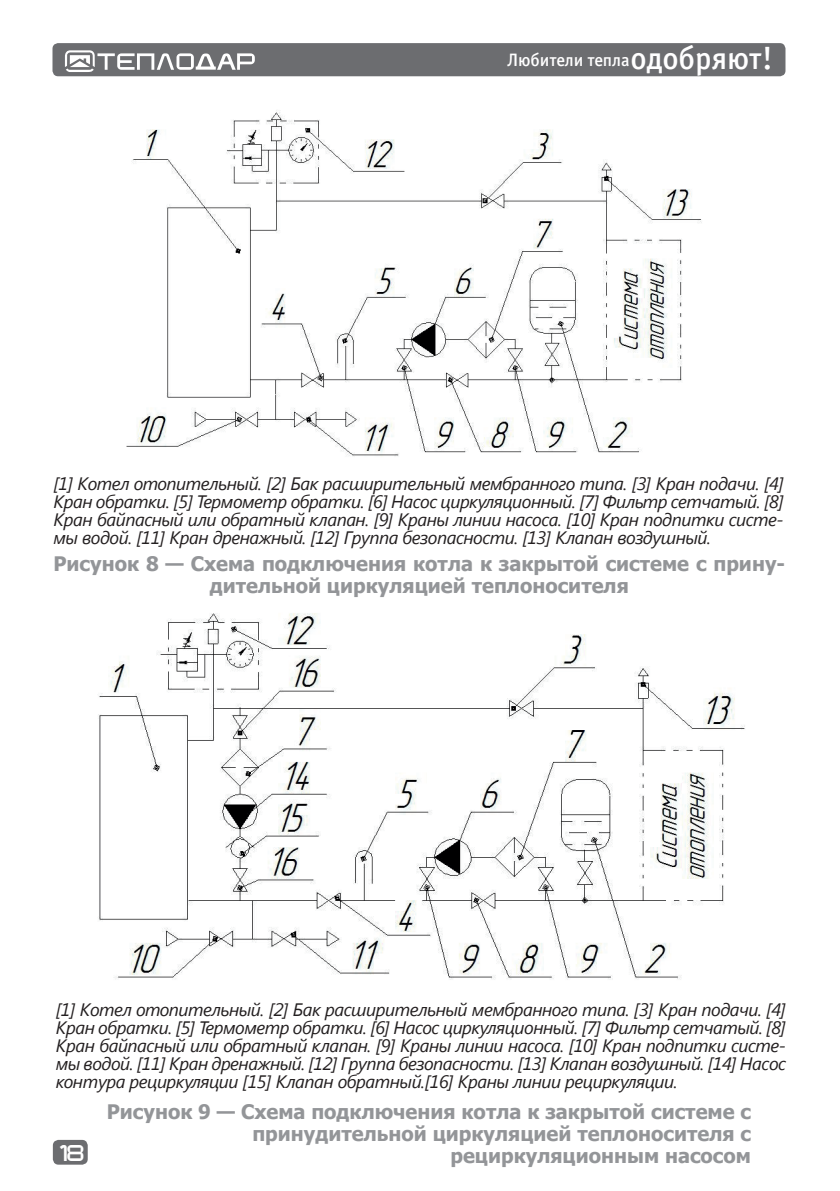
<style>
.page{position:relative;width:840px;height:1191px;background:#fff}
.page>*{position:absolute;margin:0;border:0;box-sizing:border-box;transform-origin:0 0}
.t1{font:700 20px/22px "Tahoma";color:#939598;text-align:center}
.t2{font:italic 18px/18px "Segoe UI";letter-spacing:-.025em;color:#231f20;text-align:justify}
.t3{font:18px "Officina Sans Medium C";letter-spacing:-.005em;color:#fff}
.t4{font:16px "teplodar";color:#fff}
.s1{font-size:32px}
</style>
<div class="page">
<div style="left:53px;top:1139px;width:35px;height:25px;background:#6c6d70;border-radius:6px"></div>
<div style="left:52px;top:43px;width:733px;height:33px;background:#6c6d70;border-radius:6px"></div>
<svg style="left:65px;top:50px;width:190px;height:22px"></svg>
<img style="left:126px;top:110px;width:576px;height:346px">
<img style="left:98px;top:613px;width:647px;height:367px">
<p class="t3" style="left:507px;top:50px;width:267px">Любители тепла<span class="s1">одобряют!</span></p>
<p class="t2" style="left:53px;top:473px;width:731px">[1] Котел отопительный. [2] Бак расширительный мембранного типа. [3] Кран подачи. [4] Кран обратки. [5] Термометр обратки. [6] Насос циркуляционный. [7] Фильтр сетчатый. [8] Кран байпасный или обратный клапан. [9] Краны линии насоса. [10] Кран подпитки систе&shy;мы водой. [11] Кран дренажный. [12] Группа безопасности. [13] Клапан воздушный.</p>
<p class="t1" style="left:53px;top:551px;width:732px">Рисунок 8 — Схема подключения котла к закрытой системе с прину&shy;дительной циркуляцией теплоносителя</p>
<p class="t2" style="left:56px;top:1000px;width:731px">[1] Котел отопительный. [2] Бак расширительный мембранного типа. [3] Кран подачи. [4] Кран обратки. [5] Термометр обратки. [6] Насос циркуляционный. [7] Фильтр сетчатый. [8] Кран байпасный или обратный клапан. [9] Краны линии насоса. [10] Кран подпитки систе&shy;мы водой. [11] Кран дренажный. [12] Группа безопасности. [13] Клапан воздушный. [14] Насос контура рециркуляции [15] Клапан обратный.[16] Краны линии рециркуляции.</p>
<p class="t1" style="left:107px;top:1100px;width:645px;text-align:right">Рисунок 9 — Схема подключения котла к закрытой системе с принудительной циркуляцией теплоносителя с рециркуляционным насосом</p>
<p class="t4" style="left:56px;top:1145px;width:29px">18</p>
</div>
